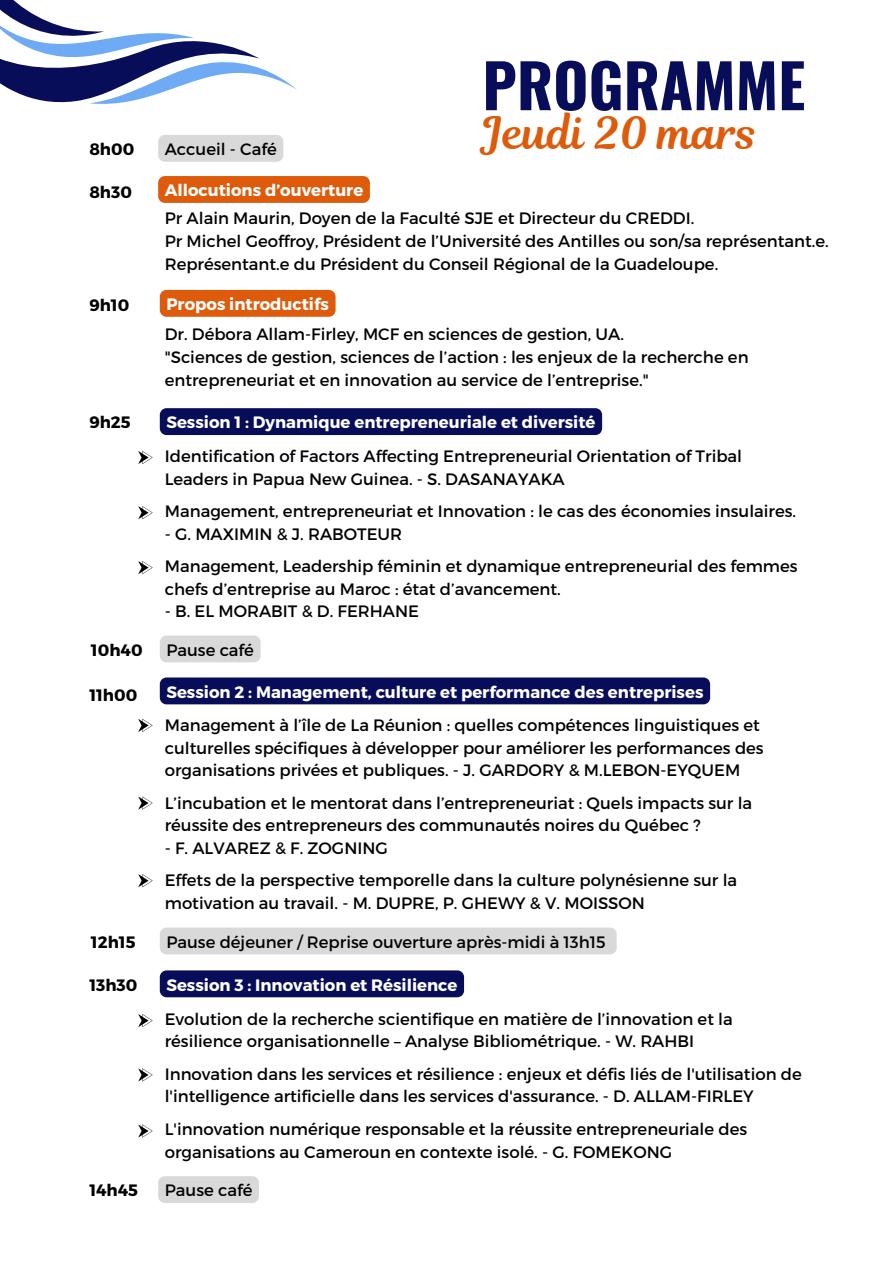
<style>
.page{position:relative;width:894px;height:1264px;background:#fff}
.page>*{position:absolute;margin:0;border:0;box-sizing:border-box;transform-origin:0 0}
.t1{font:700 60.3px "Oswald";color:#070d59}
.t2{font:43.95px "Magnolia Script";color:#dd5b0b}
.t3{font:16.5px/22.5px "Montserrat";color:#000}
.t4{font:700 16.5px "Montserrat";color:#fff}
.t5{font:700 16.5px "Montserrat";color:#000}
</style>
<div class="page">
<svg style="left:0;top:0;width:297px;height:104px"></svg>
<svg style="left:138px;top:451px;width:15px;height:13px"></svg>
<div style="left:160px;top:408px;width:442px;height:27px;background:#070d59"></div>
<div style="left:160px;top:677px;width:550px;height:27px;background:#070d59"></div>
<div style="left:160px;top:970px;width:304px;height:27px;background:#070d59"></div>
<div style="left:158px;top:135px;width:125px;height:27px;background:#d9d9d9;border-radius:7px"></div>
<div style="left:160px;top:635px;width:100px;height:27px;background:#d9d9d9;border-radius:7px"></div>
<div style="left:160px;top:927px;width:456px;height:27px;background:#d9d9d9"></div>
<div style="left:158px;top:1176px;width:101px;height:26px;background:#d9d9d9;border-radius:7px"></div>
<div style="left:158px;top:176px;width:212px;height:27px;background:#dd5b0b;border-radius:7px"></div>
<div style="left:160px;top:290px;width:175px;height:27px;background:#dd5b0b;border-radius:7px"></div>
<svg style="left:138px;top:506px;width:15px;height:13px"></svg>
<svg style="left:138px;top:561px;width:15px;height:13px"></svg>
<svg style="left:138px;top:719px;width:15px;height:13px"></svg>
<svg style="left:138px;top:874px;width:15px;height:13px"></svg>
<svg style="left:138px;top:796px;width:15px;height:13px"></svg>
<svg style="left:138px;top:1014px;width:15px;height:13px"></svg>
<svg style="left:138px;top:1068px;width:15px;height:13px"></svg>
<svg style="left:138px;top:1124px;width:15px;height:13px"></svg>
<p class="t5" style="left:89px;top:138px;width:46px">8h00</p>
<h3 class="t3" style="left:165px;top:137px;width:113px">Accueil - Café</h3>
<h3 class="t5" style="left:89px;top:182px;width:44px">8h30</h3>
<p class="t4" style="left:165px;top:180px;width:200px">Allocutions d’ouverture</p>
<p class="t1" style="left:482px;top:38px;width:324px">PROGRAMME</p>
<h3 class="t2" style="left:482px;top:103px;width:276px">Jeudi 20 mars</h3>
<p class="t5" style="left:89px;top:294px;width:41px">9h10</p>
<p class="t3" style="left:165px;top:206px;width:531px">Pr Alain Maurin, Doyen de la Faculté SJE et Directeur du CREDDI.</p>
<h1 class="t3" style="left:165px;top:229px;width:665px">Pr Michel Geoffroy, Président de l’Université des Antilles ou son/sa représentant.e.</h1>
<h2 class="t3" style="left:165px;top:251px;width:555px">Représentant.e du Président du Conseil Régional de la Guadeloupe.</h2>
<p class="t4" style="left:166px;top:293px;width:164px">Propos introductifs</p>
<h3 class="t3" style="left:165px;top:322px;width:460px">Dr. Débora Allam-Firley, MCF en sciences de gestion, UA.</h3>
<p class="t3" style="left:165px;top:345px;width:585px">"Sciences de gestion, sciences de l’action : les enjeux de la recherche en entrepreneuriat et en innovation au service de l’entreprise."</p>
<h3 class="t5" style="left:89px;top:412px;width:43px">9h25</h3>
<p class="t4" style="left:166px;top:412px;width:430px">Session 1 : Dynamique entrepreneuriale et diversité</p>
<h3 class="t3" style="left:165px;top:444px;width:578px">Identification of Factors Affecting Entrepreneurial Orientation of Tribal<br>Leaders in Papua New Guinea. - S. DASANAYAKA</h3>
<p class="t3" style="left:165px;top:499px;width:632px">Management, entrepreneuriat et Innovation : le cas des économies insulaires.</p>
<p class="t3" style="left:165px;top:521px;width:239px">- G. MAXIMIN &amp; J. RABOTEUR</p>
<p class="t3" style="left:165px;top:554px;width:634px">Management, Leadership féminin et dynamique entrepreneurial des femmes chefs d’entreprise au Maroc : état d’avancement.</p>
<h3 class="t3" style="left:165px;top:599px;width:256px">- B. EL MORABIT &amp; D. FERHANE</h3>
<h3 class="t5" style="left:91px;top:639px;width:53px">10h40</h3>
<h3 class="t3" style="left:166px;top:637px;width:89px">Pause café</h3>
<p class="t5" style="left:89px;top:684px;width:49px">11h00</p>
<p class="t4" style="left:166px;top:681px;width:538px">Session 2 : Management, culture et performance des entreprises</p>
<p class="t3" style="left:165px;top:713px;width:600px">Management à l’île de La Réunion : quelles compétences linguistiques et culturelles spécifiques à développer pour améliorer les performances des organisations privées et publiques. - J. GARDORY &amp; M.LEBON-EYQUEM</p>
<h3 class="t3" style="left:165px;top:791px;width:589px">L’incubation et le mentorat dans l’entrepreneuriat : Quels impacts sur la réussite des entrepreneurs des communautés noires du Québec ?</h3>
<h3 class="t3" style="left:165px;top:836px;width:224px">- F. ALVAREZ &amp; F. ZOGNING</h3>
<p class="t3" style="left:165px;top:868px;width:574px">Effets de la perspective temporelle dans la culture polynésienne sur la motivation au travail. - M. DUPRE, P. GHEWY &amp; V. MOISSON</p>
<p class="t5" style="left:91px;top:931px;width:46px">12h15</p>
<p class="t3" style="left:166px;top:929px;width:441px">Pause déjeuner / Reprise ouverture après-midi à 13h15</p>
<p class="t5" style="left:89px;top:974px;width:49px">13h30</p>
<p class="t4" style="left:166px;top:974px;width:292px">Session 3 : Innovation et Résilience</p>
<p class="t3" style="left:165px;top:1006px;width:569px">Evolution de la recherche scientifique en matière de l’innovation et la résilience organisationnelle – Analyse Bibliométrique. - W. RAHBI</p>
<p class="t3" style="left:165px;top:1061px;width:638px">Innovation dans les services et résilience : enjeux et défis liés de l'utilisation de l'intelligence artificielle dans les services d'assurance. - D. ALLAM-FIRLEY</p>
<p class="t3" style="left:165px;top:1116px;width:583px">L'innovation numérique responsable et la réussite entrepreneuriale des organisations au Cameroun en contexte isolé. - G. FOMEKONG</p>
<p class="t5" style="left:89px;top:1179px;width:50px">14h45</p>
<p class="t3" style="left:165px;top:1178px;width:89px">Pause café</p>
</div>
